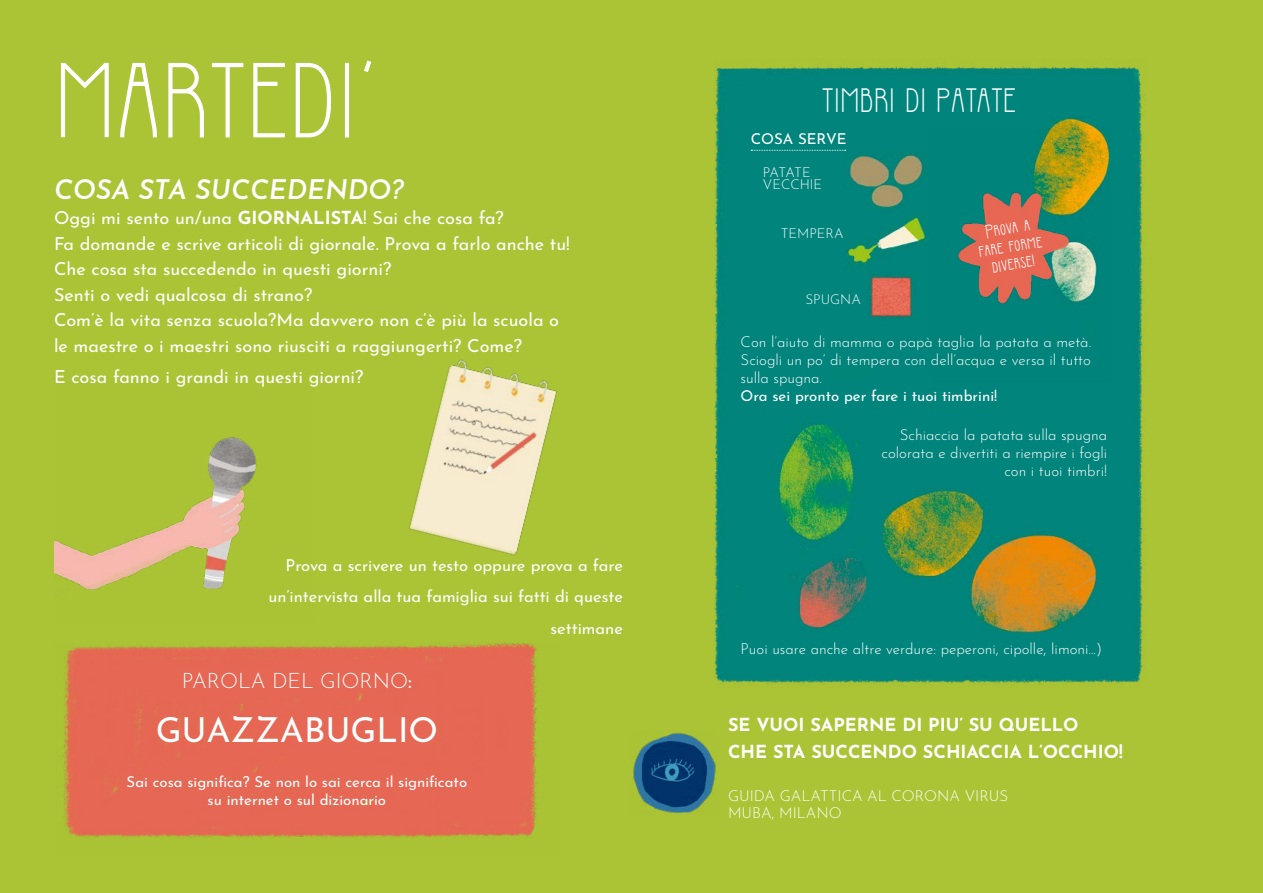
<style>
.page{position:relative;width:1263px;height:893px;background:#aac436}
.page>*{position:absolute;margin:0;border:0;box-sizing:border-box;transform-origin:0 0}
.t1{font:99px "Verola Lux";color:#fff}
.t2{font:34.5px "Josefin Sans";color:#fff}
.t3{font:31.5px "Verola Lux";color:#fff}
.t4{font:italic 600 27px "Josefin Sans";color:#fff}
.t5{font:300 21px "Josefin Sans";color:#fff}
.t6{font:18px/25.5px "Josefin Sans";color:#fff}
.t7{font:700 18px/27px "Josefin Sans";color:#fff}
.t8{font:18px/18px "Verola Lux";color:#fff;text-align:center}
.t9{font:16.5px/31.5px "Josefin Sans";color:#fff;text-align:right}
.t10{font:300 15px/18px "Josefin Sans";color:#fff}
.t11{font:15px/18px "Josefin Sans";color:#fff;text-align:center}
.t12{font:300 13.5px/12px "Josefin Sans";color:#fff}
.s1{font-weight:700}
.s2{font-weight:400}
</style>
<div class="page">
<img style="left:409px;top:359px;width:148px;height:196px">
<img style="left:63px;top:643px;width:475px;height:196px">
<img style="left:54px;top:437px;width:202px;height:159px">
<img style="left:714px;top:67px;width:429px;height:618px">
<svg style="left:751px;top:150px;width:95px;height:1px"></svg>
<img style="left:931px;top:129px;width:180px;height:254px">
<img style="left:633px;top:733px;width:83px;height:80px">
<h1 class="t1" style="left:54px;top:38px;width:324px">MARTEDI’</h1>
<h3 class="t4" style="left:54px;top:167px;width:351px">COSA STA SUCCEDENDO?</h3>
<p class="t6" style="left:54px;top:203px;width:517px">Oggi mi sento un/una <span class="s1">GIORNALISTA</span>! Sai che cosa fa?<br>Fa domande e scrive articoli di giornale. Prova a farlo anche tu!<br>Che cosa sta succedendo in questi giorni?<br>Senti o vedi qualcosa di strano?<br>Com’è la vita senza scuola?Ma davvero non c’è più la scuola o le maestre o i maestri sono riusciti a raggiungerti? Come?</p>
<p class="t6" style="left:54px;top:362px;width:311px">E cosa fanno i grandi in questi giorni?</p>
<p class="t9" style="left:268px;top:547px;width:356px">Prova a scrivere un testo oppure prova a fare un’intervista alla tua famiglia sui fatti di queste settimane</p>
<p class="t5" style="left:182px;top:665px;width:232px">PAROLA DEL GIORNO<span class="s2">:</span></p>
<h2 class="t2" style="left:156px;top:702px;width:284px">GUAZZABUGLIO</h2>
<p class="t11" style="left:127px;top:771px;width:342px">Sai cosa significa? Se non lo sai cerca il significato su internet o sul dizionario</p>
<h3 class="t3" style="left:822px;top:80px;width:196px">TIMBRI DI PATATE</h3>
<p class="t11" style="left:751px;top:128px;width:97px">COSA SERVE</p>
<p class="t12" style="left:763px;top:165px;width:61px">PATATE<br>VECCHIE</p>
<p class="t12" style="left:781px;top:226px;width:64px">TEMPERA</p>
<p class="t8" style="left:974px;top:224px;width:66px;rotate:-9deg">Prova a fare forme diverse!</p>
<p class="t12" style="left:805px;top:292px;width:57px">SPUGNA</p>
<p class="t10" style="left:741px;top:332px;width:352px;text-align:justify">Con l’aiuto di mamma o papà taglia la patata a metà.<br>Sciogli un po’ di tempera con dell’acqua e versa il tutto sulla spugna.</p>
<p class="t11" style="left:741px;top:385px;width:258px">Ora sei pronto per fare i tuoi timbrini!</p>
<p class="t10" style="left:882px;top:424px;width:227px;text-align:right">Schiaccia la patata sulla spugna colorata e divertiti a riempire i fogli con i tuoi timbri!</p>
<p class="t10" style="left:741px;top:638px;width:363px">Puoi usare anche altre verdure: peperoni, cipolle, limoni...)</p>
<p class="t7" style="left:728px;top:708px;width:396px">SE VUOI SAPERNE DI PIU’ SU QUELLO<br>CHE STA SUCCENDO SCHIACCIA L’OCCHIO!</p>
<p class="t10" style="left:728px;top:786px;width:282px;line-height:16.5px">GUIDA GALATTICA AL CORONA VIRUS<br>MUBA, MILANO</p>
</div>
